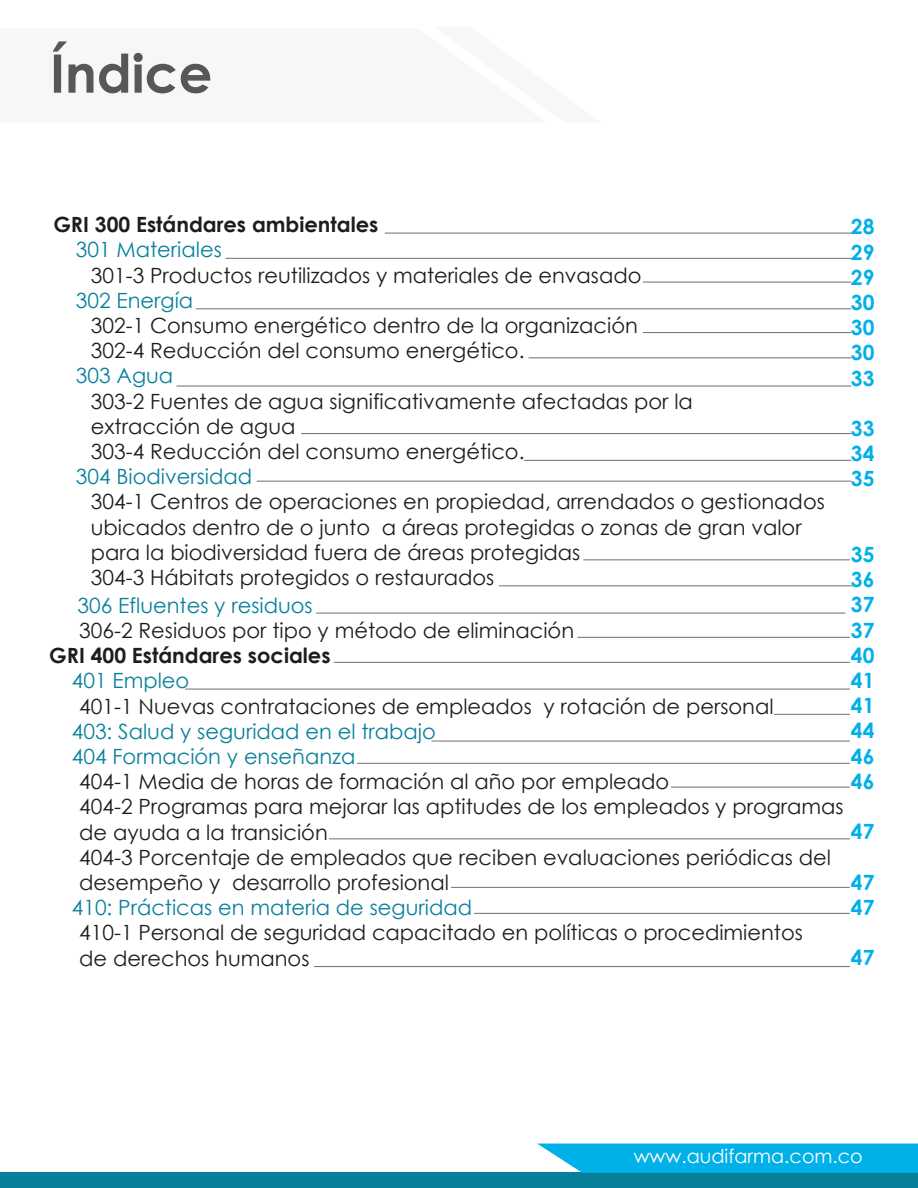
<style>
.page{position:relative;width:918px;height:1188px;background:#fff}
.page>*{position:absolute;margin:0;border:0;box-sizing:border-box;transform-origin:0 0}
.t1{font:700 53.1px "Century Gothic";color:#575756}
.t2{font:21px/25.2px "Century Gothic";color:#1d1d1b}
.t3{font:21px/25.2px "Century Gothic";color:#08809c}
.t4{font:700 21px "Century Gothic";color:#1d1d1b}
.t5{font:700 21px/25.2px "Century Gothic";color:#00b0e9;text-align:justify}
.t6{font:19.2px "Century Gothic";color:#fff}
</style>
<div class="page">
<div style="left:0;top:1173px;width:918px;height:15px;background:#08809c"></div>
<svg style="left:537px;top:1144px;width:381px;height:29px;background:#0eb4e9"></svg>
<hr style="left:385px;top:233px;width:466px;height:1px;background:#706f6f">
<hr style="left:643px;top:282px;width:208px;height:1px;background:#706f6f">
<hr style="left:643px;top:332px;width:208px;height:1px;background:#706f6f">
<hr style="left:524px;top:460px;width:327px;height:1px;background:#706f6f">
<hr style="left:257px;top:481px;width:594px;height:1px;background:#706f6f">
<hr style="left:584px;top:559px;width:266px;height:1px;background:#706f6f">
<hr style="left:334px;top:662px;width:516px;height:1px;background:#706f6f">
<hr style="left:578px;top:637px;width:272px;height:1px;background:#706f6f">
<hr style="left:432px;top:741px;width:418px;height:1px;background:#706f6f">
<hr style="left:314px;top:966px;width:536px;height:1px;background:#706f6f">
<hr style="left:329px;top:838px;width:521px;height:1px;background:#706f6f">
<hr style="left:474px;top:913px;width:376px;height:1px;background:#706f6f">
<hr style="left:451px;top:887px;width:399px;height:1px;background:#706f6f">
<hr style="left:671px;top:787px;width:179px;height:1px;background:#706f6f">
<hr style="left:357px;top:763px;width:493px;height:1px;background:#706f6f">
<hr style="left:774px;top:714px;width:76px;height:1px;background:#706f6f">
<hr style="left:186px;top:689px;width:664px;height:1px;background:#706f6f">
<hr style="left:499px;top:585px;width:353px;height:1px;background:#706f6f">
<hr style="left:316px;top:613px;width:529px;height:1px;background:#706f6f">
<hr style="left:302px;top:433px;width:549px;height:1px;background:#706f6f">
<hr style="left:529px;top:357px;width:322px;height:1px;background:#706f6f">
<hr style="left:177px;top:386px;width:674px;height:1px;background:#706f6f">
<hr style="left:196px;top:308px;width:655px;height:1px;background:#706f6f">
<hr style="left:226px;top:258px;width:625px;height:1px;background:#706f6f">
<h1 class="t1" style="left:50px;top:33px;width:164px">Índice</h1>
<p class="t4" style="left:53px;top:209px;width:327px">GRI 300 Estándares ambientales</p>
<p class="t3" style="left:76px;top:237px;width:147px">301 Materiales</p>
<p class="t2" style="left:91px;top:262px;width:552px">301-3 Productos reutilizados y materiales de envasado</p>
<p class="t3" style="left:76px;top:287px;width:119px">302 Energía</p>
<p class="t2" style="left:91px;top:312px;width:549px">302-1 Consumo energético dentro de la organización<br>302-4 Reducción del consumo energético.</p>
<p class="t3" style="left:76px;top:363px;width:99px">303 Agua</p>
<p class="t2" style="left:91px;top:388px;width:604px">303-2 Fuentes de agua significativamente afectadas por la extracción de agua<br>303-4 Reducción del consumo energético.</p>
<p class="t3" style="left:76px;top:464px;width:178px">304 Biodiversidad</p>
<p class="t2" style="left:91px;top:489px;width:736px">304-1 Centros de operaciones en propiedad, arrendados o gestionados ubicados dentro de o junto a áreas protegidas o zonas de gran valor para la biodiversidad fuera de áreas protegidas<br>304-3 Hábitats protegidos o restaurados</p>
<p class="t3" style="left:78px;top:592px;width:237px">306 Efluentes y residuos</p>
<p class="t2" style="left:79px;top:617px;width:496px">306-2 Residuos por tipo y método de eliminación</p>
<p class="t4" style="left:49px;top:640px;width:283px">GRI 400 Estándares sociales</p>
<p class="t3" style="left:72px;top:668px;width:119px">401 Empleo</p>
<p class="t2" style="left:79px;top:693px;width:696px">401-1 Nuevas contrataciones de empleados y rotación de personal</p>
<p class="t3" style="left:72px;top:718px;width:366px">403: Salud y seguridad en el trabajo<br>404 Formación y enseñanza</p>
<p class="t2" style="left:79px;top:769px;width:766px">404-1 Media de horas de formación al año por empleado<br>404-2 Programas para mejorar las aptitudes de los empleados y programas de ayuda a la transición<br>404-3 Porcentaje de empleados que reciben evaluaciones periódicas del desempeño y desarrollo profesional</p>
<p class="t3" style="left:72px;top:895px;width:402px">410: Prácticas en materia de seguridad</p>
<p class="t2" style="left:79px;top:920px;width:725px">410-1 Personal de seguridad capacitado en políticas o procedimientos de derechos humanos</p>
<p class="t5" style="left:851px;top:213px;width:25px">28<br>29<br>29<br>30<br>30<br>30<br>33</p>
<p class="t5" style="left:851px;top:415px;width:25px">33<br>34<br>35</p>
<p class="t5" style="left:851px;top:541px;width:25px">35<br>36<br>37<br>37<br>40<br>41<br>41<br>44<br>46<br>46</p>
<p class="t5" style="left:851px;top:818px;width:25px">47</p>
<p class="t5" style="left:851px;top:868px;width:25px">47<br>47</p>
<p class="t5" style="left:851px;top:944px;width:25px">47</p>
<p class="t6" style="left:634px;top:1143px;width:231px">www.audifarma.com.co</p>
</div>
